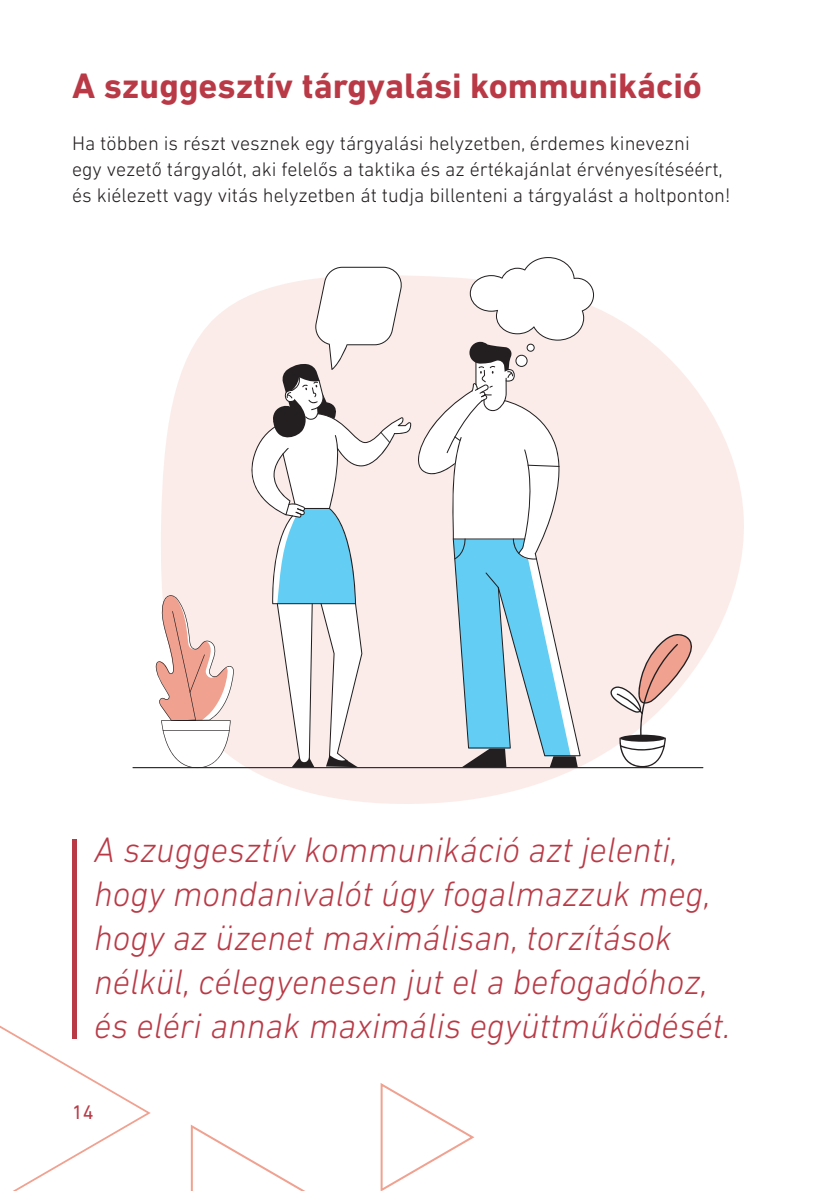
<style>
.page{position:relative;width:840px;height:1191px;background:#fff}
.page>*{position:absolute;margin:0;border:0;box-sizing:border-box;transform-origin:0 0}
.t1{font:italic 300 36px/44px "DIN Next LT Pro";color:#b93a46}
.t2{font:700 36px "DIN Next LT Pro";color:#b93a46}
.t3{font:300 20px/26px "DIN Next LT Pro";color:#231f20}
.t4{font:20px "DIN Next LT Pro";color:#b93a46}
</style>
<div class="page">
<svg style="left:190px;top:1125px;width:115px;height:66px"></svg>
<svg style="left:380px;top:1083px;width:95px;height:108px"></svg>
<svg style="left:0;top:1025px;width:151px;height:166px"></svg>
<div style="left:72px;top:839px;width:5px;height:200px;background:#b93a46"></div>
<svg style="left:161px;top:276px;width:582px;height:528px"></svg>
<svg style="left:155px;top:342px;width:548px;height:425px;background:#fcedea"></svg>
<svg style="left:609px;top:633px;width:83px;height:134px"></svg>
<hr style="left:132px;top:767px;width:571px;height:1px;background:#231f20">
<svg style="left:156px;top:595px;width:78px;height:173px"></svg>
<svg style="left:417px;top:257px;width:176px;height:510px"></svg>
<svg style="left:248px;top:267px;width:163px;height:500px"></svg>
<p class="t2" style="left:72px;top:65px;width:631px">A szuggesztív tárgyalási kommunikáció</p>
<p class="t3" style="left:72px;top:130px;width:659px">Ha többen is részt vesznek egy tárgyalási helyzetben, érdemes kinevezni<br>egy vezető tárgyalót, aki felelős a taktika és az értékajánlat érvényesítéséért, és kiélezett vagy vitás helyzetben át tudja billenteni a tárgyalást a holtponton!</p>
<p class="t1" style="left:94px;top:827px;width:637px">A szuggesztív kommunikáció azt jelenti, hogy mondanivalót úgy fogalmazzuk meg, hogy az üzenet maximálisan, torzítások nélkül, célegyenesen jut el a befogadóhoz, és eléri annak maximális együttműködését.</p>
<p class="t4" style="left:72px;top:1100px;width:23px">14</p>
</div>
